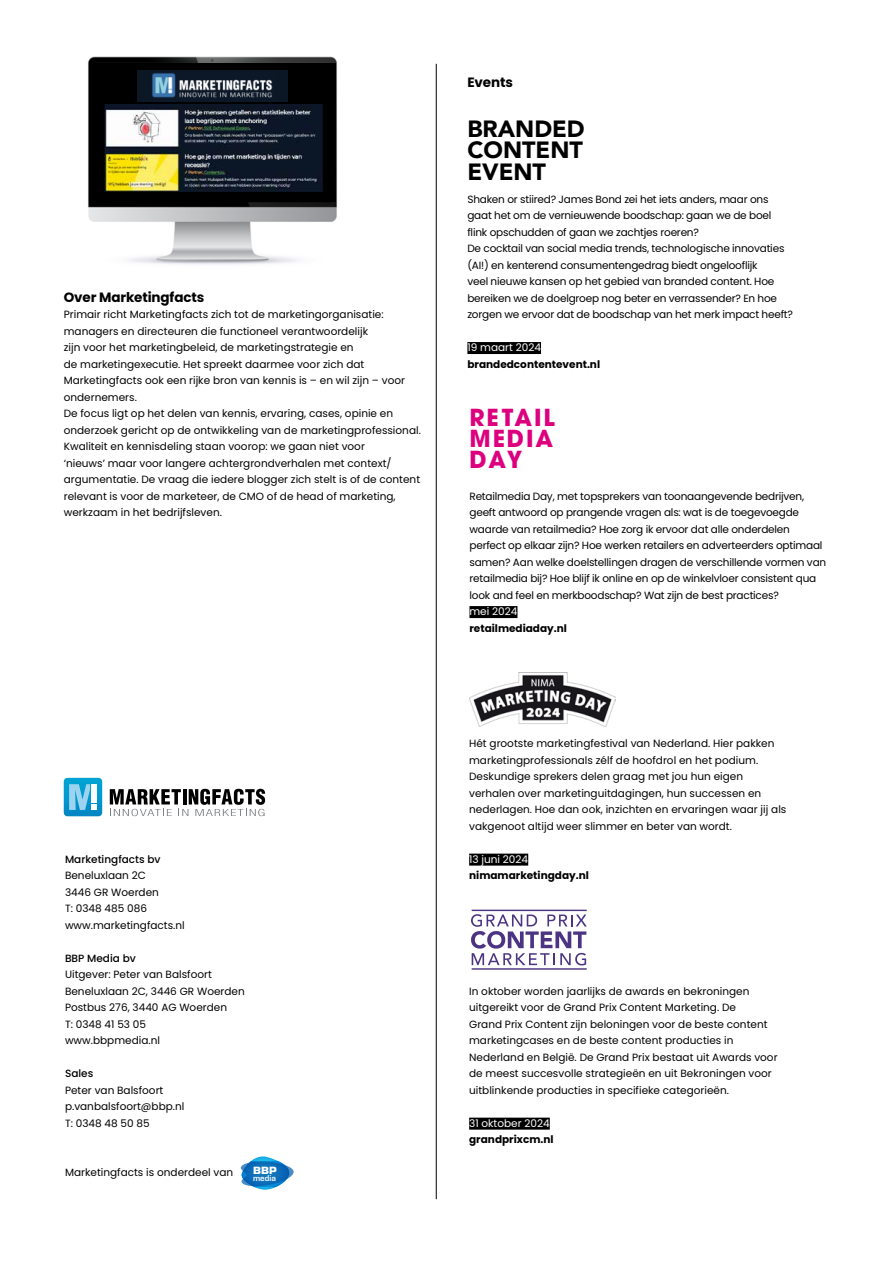
<style>
.page{position:relative;width:893px;height:1263px;background:#fff}
.page>*{position:absolute;margin:0;border:0;box-sizing:border-box;transform-origin:0 0}
.t1{font:900 23.55px/21.9px "Avenir";color:#000;text-align:justify}
.t2{font:700 23.25px/21px "ITC Avant Garde Pro";letter-spacing:.08em;color:#dd007e;text-align:justify}
.t3{font:700 13.5px "Poppins";letter-spacing:-.01em;color:#000}
.t4{font:10.5px/16.5px "Poppins";color:#000}
.t5{font:10.5px/16.5px "Poppins";letter-spacing:-.02em;color:#000}
.t6{font:700 10.5px "Poppins";color:#000}
.t7{font:10.5px "Poppins";color:#fff}
.t8{font:500 10.5px "Poppins";color:#000}
.t9{font:700 9.75px "Eurostile";color:#fff;scale:1.1 1}
.t10{font:600 7.8px "Eurostile";letter-spacing:.01em;color:#fff}
</style>
<div class="page">
<svg style="left:240px;top:1156px;width:54px;height:34px"></svg>
<div style="left:467px;top:342px;width:74px;height:12px;background:#000"></div>
<div style="left:469px;top:854px;width:59px;height:12px;background:#000"></div>
<div style="left:469px;top:1118px;width:81px;height:12px;background:#000"></div>
<svg style="left:471px;top:914px;width:116px;height:51px"></svg>
<hr style="left:472px;top:968px;width:115px;height:2px;background:#4c3483">
<hr style="left:472px;top:910px;width:115px;height:1px;background:#4c3483">
<hr style="left:436px;top:64px;width:1px;height:1135px;background:#000">
<svg style="left:110px;top:789px;width:155px;height:27px"></svg>
<svg style="left:64px;top:778px;width:38px;height:38px"></svg>
<img style="left:88px;top:56px;width:249px;height:209px">
<div style="left:94px;top:63px;width:242px;height:139px;background:#000"></div>
<img style="left:138px;top:70px;width:149px;height:32px">
<img style="left:104px;top:104px;width:219px;height:88px">
<img style="left:469px;top:673px;width:146px;height:53px">
<div style="left:469px;top:606px;width:48px;height:12px;background:#000"></div>
<p class="t3" style="left:64px;top:289px;width:142px">Over Marketingfacts</p>
<p class="t4" style="left:64px;top:306px;width:359px">Primair richt Marketingfacts zich tot de marketingorganisatie: managers en directeuren die functioneel verantwoordelijk<br>zijn voor het marketingbeleid, de marketingstrategie en<br>de marketingexecutie. Het spreekt daarmee voor zich dat Marketingfacts ook een rijke bron van kennis is – en wil zijn – voor ondernemers.<br>De focus ligt op het delen van kennis, ervaring, cases, opinie en onderzoek gericht op de ontwikkeling van de marketingprofessional.<br>Kwaliteit en kennisdeling staan voorop: we gaan niet voor<br>‘nieuws’ maar voor langere achtergrondverhalen met context/ argumentatie. De vraag die iedere blogger zich stelt is of de content relevant is voor de marketeer, de CMO of de head of marketing, werkzaam in het bedrijfsleven.</p>
<p class="t8" style="left:65px;top:853px;width:97px">Marketingfacts bv</p>
<p class="t4" style="left:65px;top:867px;width:121px">Beneluxlaan 2C<br>3446 GR Woerden<br>T: 0348 485 086 www.marketingfacts.nl</p>
<p class="t8" style="left:65px;top:952px;width:72px">BBP Media bv</p>
<p class="t4" style="left:65px;top:966px;width:181px">Uitgever: Peter van Balsfoort<br>Beneluxlaan 2C, 3446 GR Woerden<br>Postbus 276, 3440 AG Woerden<br>T: 0348 41 53 05<br>www.bbpmedia.nl</p>
<p class="t8" style="left:65px;top:1067px;width:30px">Sales</p>
<p class="t4" style="left:65px;top:1082px;width:121px">Peter van Balsfoort p.vanbalsfoort@bbp.nl<br>T: 0348 48 50 85</p>
<p class="t4" style="left:65px;top:1164px;width:170px">Marketingfacts is onderdeel van</p>
<p class="t9" style="left:253px;top:1164px;width:23px">BBP</p>
<p class="t10" style="left:253px;top:1173px;width:25px">media</p>
<p class="t3" style="left:467px;top:74px;width:47px">Events</p>
<h1 class="t1" style="left:467px;top:117px;width:119px">BRANDED CONTENT EVENT</h1>
<p class="t5" style="left:467px;top:191px;width:327px">Shaken or stiired? James Bond zei het iets anders, maar ons gaat het om de vernieuwende boodschap: gaan we de boel flink opschudden of gaan we zachtjes roeren?<br>De cocktail van social media trends, technologische innovaties (AI!) en kenterend consumentengedrag biedt ongelooflijk<br>veel nieuwe kansen op het gebied van branded content. Hoe bereiken we de doelgroep nog beter en verrassender? En hoe zorgen we ervoor dat de boodschap van het merk impact heeft?</p>
<p class="t7" style="left:467px;top:341px;width:75px">19 maart 2024</p>
<p class="t6" style="left:467px;top:358px;width:134px">brandedcontentevent.nl</p>
<h2 class="t2" style="left:469px;top:407px;width:87px">RETAIL MEDIA DAY</h2>
<p class="t5" style="left:469px;top:488px;width:358px">Retailmedia Day, met topsprekers van toonaangevende bedrijven, geeft antwoord op prangende vragen als: wat is de toegevoegde waarde van retailmedia? Hoe zorg ik ervoor dat alle onderdelen perfect op elkaar zijn? Hoe werken retailers en adverteerders optimaal samen? Aan welke doelstellingen dragen de verschillende vormen van retailmedia bij? Hoe blijf ik online en op de winkelvloer consistent qua look and feel en merkboodschap? Wat zijn de best practices?</p>
<p class="t7" style="left:469px;top:605px;width:49px">mei 2024</p>
<p class="t6" style="left:469px;top:622px;width:99px">retailmediaday.nl</p>
<p class="t4" style="left:469px;top:735px;width:319px">Hét grootste marketingfestival van Nederland. Hier pakken marketingprofessionals zélf de hoofdrol en het podium.<br>Deskundige sprekers delen graag met jou hun eigen verhalen over marketinguitdagingen, hun successen en nederlagen. Hoe dan ook, inzichten en ervaringen waar jij als vakgenoot altijd weer slimmer en beter van wordt.</p>
<p class="t7" style="left:469px;top:853px;width:61px">13 juni 2024</p>
<p class="t6" style="left:469px;top:869px;width:121px">nimamarketingday.nl</p>
<p class="t4" style="left:469px;top:983px;width:310px">In oktober worden jaarlijks de awards en bekroningen uitgereikt voor de Grand Prix Content Marketing. De<br>Grand Prix Content zijn beloningen voor de beste content marketingcases en de beste content producties in Nederland en België. De Grand Prix bestaat uit Awards voor de meest succesvolle strategieën en uit Bekroningen voor uitblinkende producties in specifieke categorieën.</p>
<p class="t7" style="left:469px;top:1117px;width:82px">31 oktober 2024</p>
<p class="t6" style="left:469px;top:1133px;width:86px">grandprixcm.nl</p>
</div>
